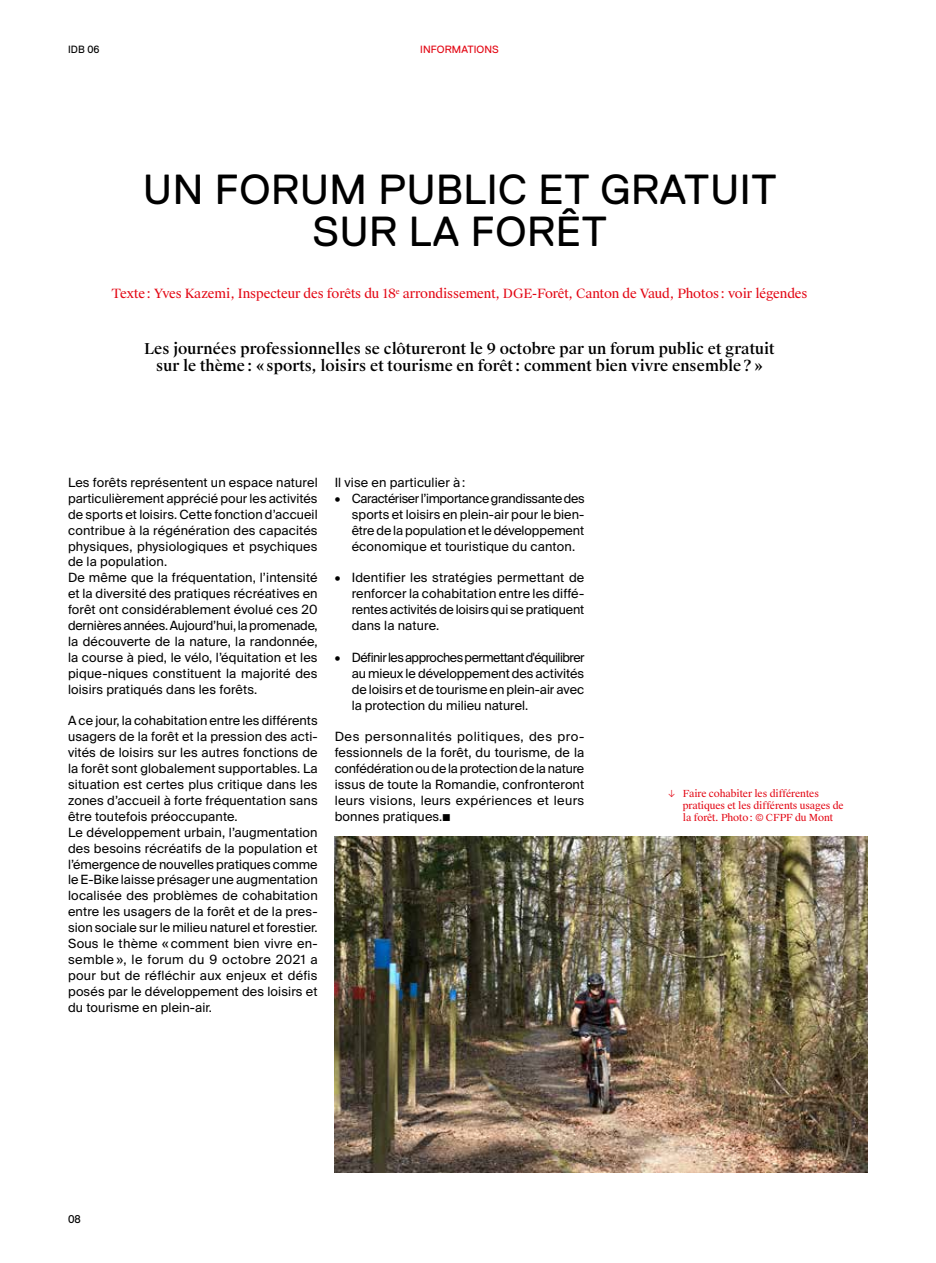
<style>
.page{position:relative;width:936px;height:1263px;background:#fff}
.page>*{position:absolute;margin:0;border:0;box-sizing:border-box;transform-origin:0 0}
.t1{font:42px/42px "Replica Pro";letter-spacing:.01em;color:#000;text-align:center}
.t2{font:500 15px/17.2px "Suisse Works";color:#000;text-align:center}
.t3{font:12.75px/15.9px "Suisse Intl";letter-spacing:.01em;color:#000;text-align:justify}
.t4{font:12.75px "Suisse Works";letter-spacing:-.01em;color:#e30613}
.t5{font:11.25px "Replica Pro";color:#000}
.t6{font:10.5px "Replica Pro";letter-spacing:.01em;color:#e30613}
.t7{font:10.5px "Replica Pro";color:#000}
.t8{font:9.75px/12px "Suisse Works";letter-spacing:-.01em;color:#e30613}
</style>
<div class="page">
<img style="left:334px;top:837px;width:533px;height:336px">
<p class="t7" style="left:68px;top:44px;width:33px">IDB 06</p>
<p class="t6" style="left:420px;top:44px;width:80px">INFORMATIONS</p>
<h1 class="t1" style="left:143px;top:169px;width:635px">UN FORUM PUBLIC ET GRATUIT<br>SUR LA FORÊT</h1>
<p class="t4" style="left:111px;top:286px;width:697px">Texte: Yves Kazemi, Inspecteur des forêts du 18<sup>e</sup> arrondissement, DGE-Forêt, Canton de Vaud, Photos: voir légendes</p>
<p class="t2" style="left:144px;top:340px;width:632px">Les journées professionnelles se clôtureront le 9 octobre par un forum public et gratuit sur le thème: «sports, loisirs et tourisme en forêt: comment bien vivre ensemble?»</p>
<p class="t3" style="left:68px;top:474px;width:251px;text-align:left">Les forêts représentent un espace naturel particulièrement apprécié pour les activités de sports et loisirs. Cette fonction d’accueil contribue à la régénération des capacités physiques, physiologiques et psychiques de la population.<br>De même que la fréquentation, l’intensité et la diversité des pratiques récréatives en forêt ont considérablement évolué ces 20 dernières années. Aujourd’hui, la promenade, la découverte de la nature, la randonnée, la course à pied, le vélo, l’équitation et les pique-niques constituent la majorité des loisirs pratiqués dans les forêts.</p>
<p class="t3" style="left:68px;top:713px;width:251px;text-align:left">A ce jour, la cohabitation entre les différents usagers de la forêt et la pression des acti&shy;vités de loisirs sur les autres fonctions de la forêt sont globalement supportables. La situation est certes plus critique dans les zones d’accueil à forte fréquentation sans être toutefois préoccupante.<br>Le développement urbain, l’augmentation des besoins récréatifs de la population et l’émergence de nouvelles pratiques comme le E-Bike laisse présager une augmentation localisée des problèmes de cohabitation entre les usagers de la forêt et de la pres&shy;sion sociale sur le milieu naturel et forestier.<br>Sous le thème « comment bien vivre en&shy;semble », le forum du 9 octobre 2021 a pour but de réfléchir aux enjeux et défis posés par le développement des loisirs et du tourisme en plein-air.</p>
<p class="t3" style="left:334px;top:474px;width:132px">Il vise en particulier à :</p>
<p class="t3" style="left:351px;top:490px;width:234px;text-indent:-17px">• Caractériser l’importance grandissante des sports et loisirs en plein-air pour le bien&shy;être de la population et le développement économique et touristique du canton.</p>
<p class="t3" style="left:351px;top:570px;width:234px;text-indent:-17px">• Identifier les stratégies permettant de renforcer la cohabitation entre les diffé&shy;rentes activités de loisirs qui se pratiquent dans la nature.</p>
<p class="t3" style="left:351px;top:649px;width:234px;text-indent:-17px">• Définir les approches permettant d'équilibrer au mieux le développement des activités de loisirs et de tourisme en plein-air avec la protection du milieu naturel.</p>
<p class="t3" style="left:334px;top:729px;width:251px">Des personnalités politiques, des pro&shy;fessionnels de la forêt, du tourisme, de la confédération ou de la protection de la nature issus de toute la Romandie, confronteront leurs visions, leurs expériences et leurs bonnes pratiques.■</p>
<p class="t5" style="left:68px;top:1212px;width:14px">08</p>
<p class="t8" style="left:682px;top:788px;width:162px;text-indent:-15px">↓ Faire cohabiter les différentes pratiques et les différents usages de la forêt. Photo: © CFPF du Mont</p>
</div>
